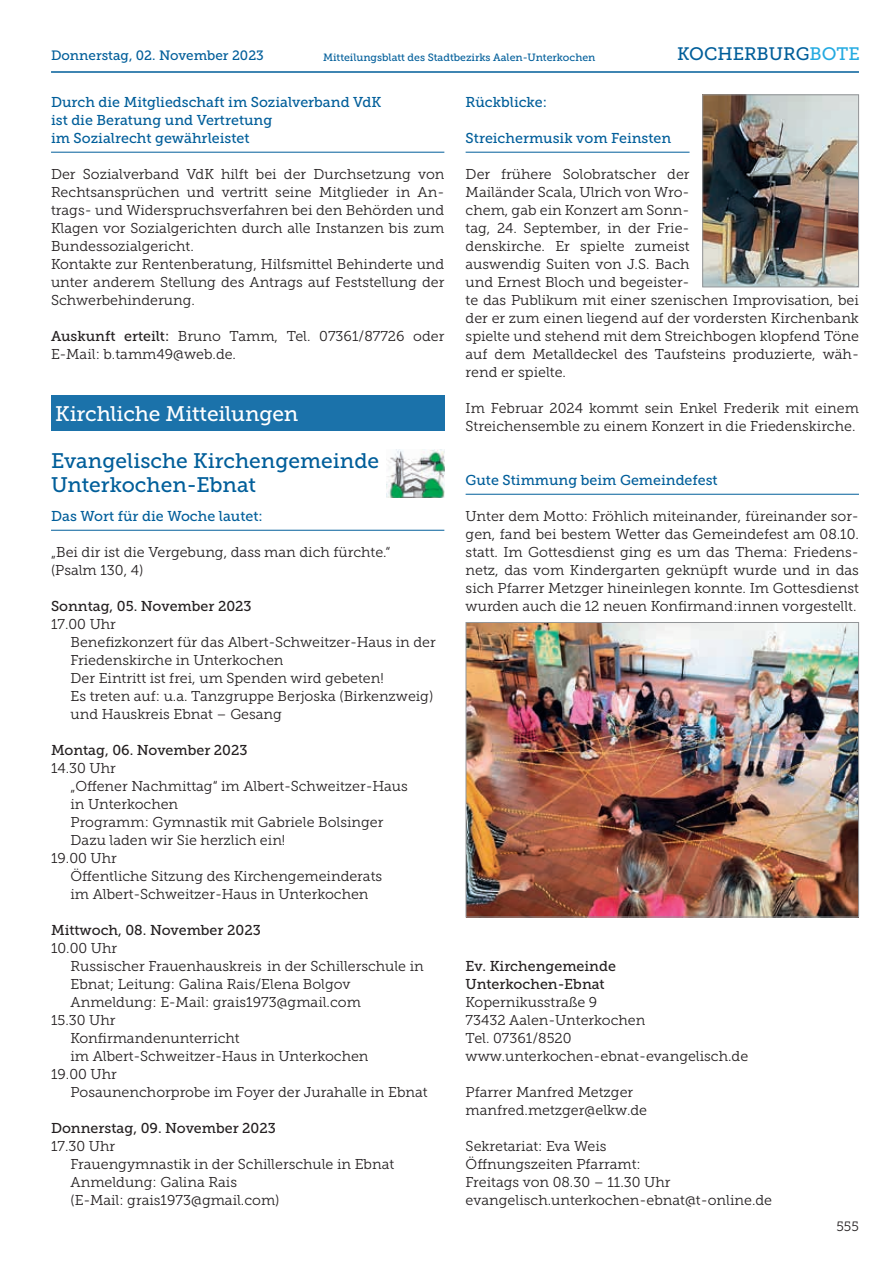
<style>
.page{position:relative;width:893px;height:1263px;background:#fff}
.page>*{position:absolute;margin:0;border:0;box-sizing:border-box;transform-origin:0 0}
.t1{font:21px/24px "Museo Slab 500";color:#005e9a}
.t2{font:21px "Museo Slab 500";letter-spacing:-.005em;color:#fff}
.t3{font:18px "Museo Slab 500";color:#005e9a}
.t4{font:14.25px/18px "Museo Slab 300";color:#231f20}
.t5{font:14.25px/18px "Museo Slab 500";color:#005e9a}
.t6{font:14.25px/18px "Museo Slab 500";color:#231f20}
.t7{font:13.5px "Museo Slab 500";color:#005e9a}
.t8{font:13.5px "Museo Slab 300";color:#231f20}
.t9{font:10.5px "Museo Slab 500";color:#005e9a}
.s1{color:#24aae1}
.s2{font-family:"Museo Slab 500"}
</style>
<div class="page">
<hr style="left:51px;top:71px;width:808px;height:2px;background:#005e9a">
<hr style="left:51px;top:152px;width:393px;height:1px;background:#005e9a">
<hr style="left:51px;top:530px;width:393px;height:1px;background:#005e9a">
<hr style="left:466px;top:152px;width:223px;height:1px;background:#005e9a">
<hr style="left:466px;top:494px;width:393px;height:1px;background:#005e9a">
<div style="left:51px;top:395px;width:393px;height:36px;background:#1b72aa"></div>
<img style="left:386px;top:449px;width:58px;height:49px">
<img style="left:468px;top:624px;width:389px;height:291px">
<div style="left:466px;top:622px;width:393px;height:295px;border:1px solid #939598"></div>
<img style="left:704px;top:96px;width:153px;height:189px">
<div style="left:702px;top:94px;width:157px;height:193px;border:1px solid #939598"></div>
<p class="t7" style="left:51px;top:48px;width:214px">Donnerstag, 02. November 2023</p>
<p class="t9" style="left:323px;top:51px;width:274px">Mitteilungsblatt des Stadtbezirks Aalen-Unterkochen</p>
<p class="t3" style="left:677px;top:44px;width:184px">KOCHERBURG<span class="s1">BOTE</span></p>
<p class="t5" style="left:51px;top:93px;width:332px">Durch die Mitgliedschaft im Sozialverband VdK ist die Beratung und Vertretung<br>im Sozialrecht gewährleistet</p>
<p class="t4" style="left:51px;top:165px;width:395px">Der Sozialverband VdK hilft bei der Durchsetzung von Rechtsansprüchen und vertritt seine Mitglieder in An&shy;trags- und Widerspruchsverfahren bei den Behörden und Klagen vor Sozialgerichten durch alle Instanzen bis zum Bundessozialgericht.<br>Kontakte zur Rentenberatung, Hilfsmittel Behinderte und unter anderem Stellung des Antrags auf Feststellung der Schwerbehinderung.</p>
<p class="t4" style="left:51px;top:327px;width:395px"><span class="s2">Auskunft erteilt:</span> Bruno Tamm, Tel. 07361/87726 oder<br>E-Mail: b.tamm49@web.de.</p>
<h1 class="t2" style="left:55px;top:402px;width:245px">Kirchliche Mitteilungen</h1>
<h1 class="t1" style="left:51px;top:449px;width:330px">Evangelische Kirchengemeinde<br>Unterkochen-Ebnat</h1>
<p class="t5" style="left:51px;top:507px;width:213px">Das Wort für die Woche lautet:</p>
<p class="t4" style="left:51px;top:543px;width:341px">„Bei dir ist die Vergebung, dass man dich fürchte.“ (Psalm 130, 4)</p>
<p class="t6" style="left:51px;top:597px;width:202px">Sonntag, 05. November 2023</p>
<p class="t4" style="left:71px;top:615px;width:367px;text-indent:-19px">17.00 Uhr<br>Benefizkonzert für das Albert-Schweitzer-Haus in der Friedenskirche in Unterkochen<br>Der Eintritt ist frei, um Spenden wird gebeten!<br>Es treten auf: u.a. Tanzgruppe Berjoska (Birkenzweig) und Hauskreis Ebnat – Gesang</p>
<p class="t6" style="left:51px;top:741px;width:198px">Montag, 06. November 2023</p>
<p class="t4" style="left:51px;top:759px;width:66px">14.30 Uhr</p>
<p class="t4" style="left:71px;top:777px;width:339px">„Offener Nachmittag“ im Albert-Schweitzer-Haus</p>
<p class="t4" style="left:71px;top:795px;width:109px">in Unterkochen</p>
<p class="t4" style="left:71px;top:813px;width:314px">Programm: Gymnastik mit Gabriele Bolsinger</p>
<p class="t4" style="left:71px;top:831px;width:216px">Dazu laden wir Sie herzlich ein!</p>
<p class="t4" style="left:51px;top:849px;width:67px">19.00 Uhr</p>
<p class="t4" style="left:71px;top:867px;width:313px">Öffentliche Sitzung des Kirchengemeinderats</p>
<p class="t4" style="left:71px;top:885px;width:300px">im Albert-Schweitzer-Haus in Unterkochen</p>
<p class="t6" style="left:51px;top:921px;width:211px">Mittwoch, 08. November 2023</p>
<p class="t4" style="left:51px;top:939px;width:68px">10.00 Uhr</p>
<p class="t4" style="left:71px;top:957px;width:355px">Russischer Frauenhauskreis in der Schillerschule in</p>
<p class="t4" style="left:71px;top:975px;width:281px">Ebnat; Leitung: Galina Rais/Elena Bolgov</p>
<p class="t4" style="left:71px;top:993px;width:292px">Anmeldung: E-Mail: grais1973@gmail.com</p>
<p class="t4" style="left:51px;top:1011px;width:66px">15.30 Uhr</p>
<p class="t4" style="left:71px;top:1029px;width:171px">Konfirmandenunterricht</p>
<p class="t4" style="left:71px;top:1047px;width:300px">im Albert-Schweitzer-Haus in Unterkochen</p>
<p class="t4" style="left:51px;top:1065px;width:67px">19.00 Uhr</p>
<p class="t4" style="left:71px;top:1083px;width:359px">Posaunenchorprobe im Foyer der Jurahalle in Ebnat</p>
<p class="t6" style="left:51px;top:1119px;width:226px">Donnerstag, 09. November 2023</p>
<p class="t4" style="left:71px;top:1137px;width:325px;text-indent:-19px">17.30 Uhr<br>Frauengymnastik in der Schillerschule in Ebnat<br>Anmeldung: Galina Rais<br>(E-Mail: grais1973@gmail.com)</p>
<p class="t5" style="left:466px;top:93px;width:83px">Rückblicke:</p>
<p class="t5" style="left:466px;top:129px;width:207px">Streichermusik vom Feinsten</p>
<p class="t4" style="left:466px;top:165px;width:395px">Der frühere Solobratscher der<br>Mailänder Scala, Ulrich von Wro-<br>chem, gab ein Konzert am Sonn-<br>tag, 24. September, in der Frie-<br>denskirche. Er spielte zumeist<br>auswendig Suiten von J.S. Bach<br>und Ernest Bloch und begeister-<br>te das Publikum mit einer szenischen Improvisation, bei der er zum einen liegend auf der vordersten Kirchenbank spielte und stehend mit dem Streichbogen klopfend Töne auf dem Metalldeckel des Taufsteins produzierte, wäh&shy;rend er spielte.</p>
<p class="t4" style="left:466px;top:399px;width:395px">Im Februar 2024 kommt sein Enkel Frederik mit einem<br>Streichensemble zu einem Konzert in die Friedenskirche.</p>
<p class="t5" style="left:466px;top:471px;width:254px">Gute Stimmung beim Gemeindefest</p>
<p class="t4" style="left:466px;top:507px;width:395px;text-align:justify">Unter dem Motto: Fröhlich miteinander, füreinander sor&shy;gen, fand bei bestem Wetter das Gemeindefest am 08.10. statt. Im Gottesdienst ging es um das Thema: Friedens&shy;netz, das vom Kindergarten geknüpft wurde und in das sich Pfarrer Metzger hineinlegen konnte. Im Gottesdienst wurden auch die 12 neuen Konfirmand:innen vorgestellt.</p>
<p class="t6" style="left:466px;top:957px;width:152px">Ev. Kirchengemeinde<br>Unterkochen-Ebnat</p>
<p class="t4" style="left:466px;top:993px;width:284px">Kopernikusstraße 9<br>73432 Aalen-Unterkochen<br>Tel. 07361/8520 www.unterkochen-ebnat-evangelisch.de</p>
<p class="t4" style="left:466px;top:1083px;width:183px">Pfarrer Manfred Metzger manfred.metzger@elkw.de</p>
<p class="t4" style="left:466px;top:1137px;width:308px">Sekretariat: Eva Weis<br>Öffnungszeiten Pfarramt:<br>Freitags von 08.30 – 11.30 Uhr evangelisch.unterkochen-ebnat@t-online.de</p>
<p class="t8" style="left:836px;top:1218px;width:24px">555</p>
</div>
